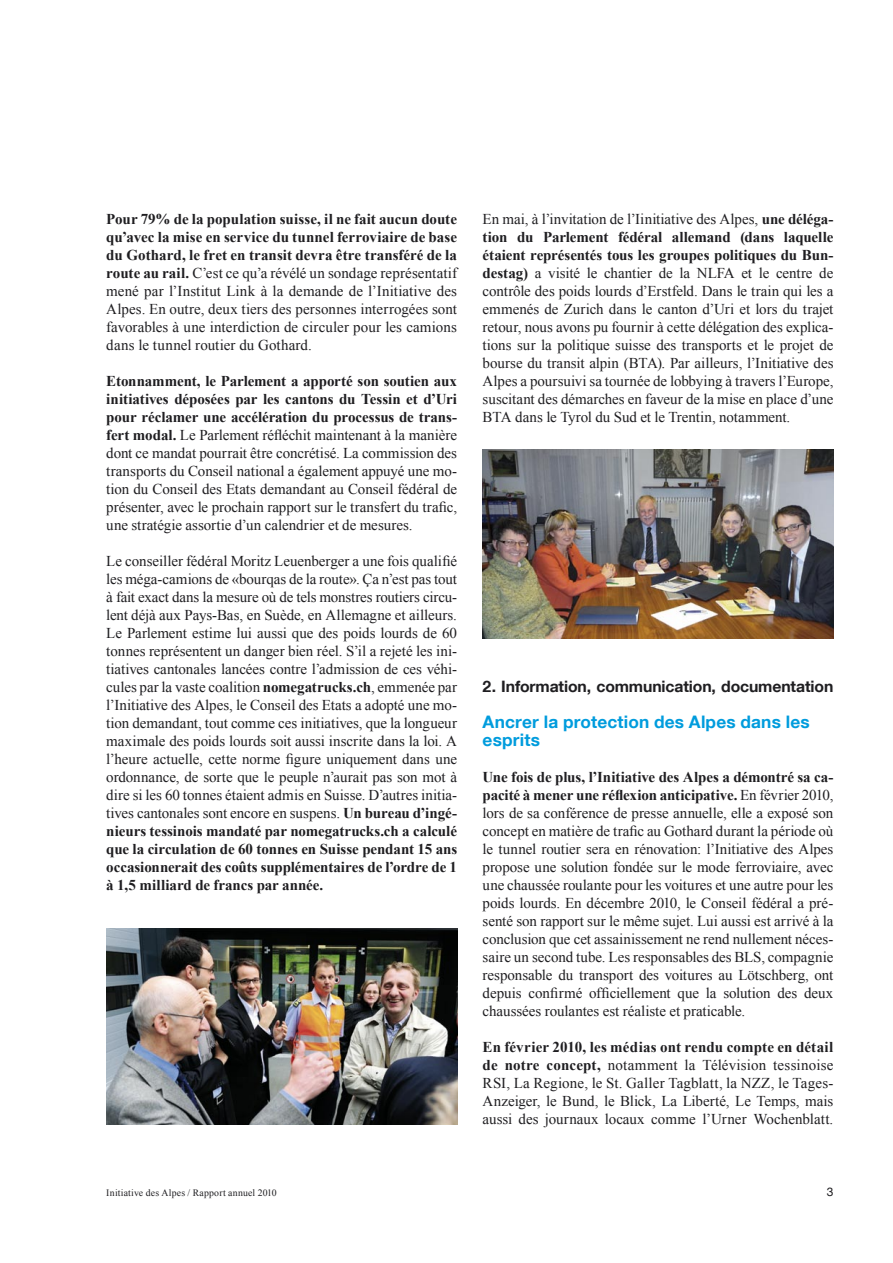
<style>
.page{position:relative;width:893px;height:1263px;background:#fff}
.page>*{position:absolute;margin:0;border:0;box-sizing:border-box;transform-origin:0 0}
.t1{font:700 17.25px/18px "Helvetica Neue LT Com";letter-spacing:.01em;color:#009cdd}
.t2{font:700 15.75px "Helvetica Neue LT Com";letter-spacing:-.01em;color:#1f1e21}
.t3{font:15px/18px "Times New Roman";color:#1f1e21;text-align:justify}
.t4{font:12px "Helvetica Neue LT Com";color:#1f1e21}
.t5{font:9.75px "Times New Roman";letter-spacing:.02em;color:#1f1e21}
.s1{font-weight:700}
</style>
<div class="page">
<img style="left:106px;top:929px;width:351px;height:195px">
<img style="left:483px;top:449px;width:350px;height:189px">
<p class="t3" style="left:106px;top:210px;width:352px"><span class="s1">Pour 79% de la population suisse, il ne fait aucun doute qu’avec la mise en service du tunnel ferroviaire de base du Gothard, le fret en transit devra être transféré de la route au rail.</span> C’est ce qu’a révélé un sondage représentatif mené par l’Institut Link à la demande de l’Initiative des Alpes. En outre, deux tiers des personnes interrogées sont favorables à une interdiction de circuler pour les camions dans le tunnel routier du Gothard.</p>
<p class="t3" style="left:106px;top:372px;width:352px"><span class="s1">Etonnamment, le Parlement a apporté son soutien aux initiatives déposées par les cantons du Tessin et d’Uri pour réclamer une accélération du processus de trans&shy;fert modal.</span> Le Parlement réfléchit maintenant à la manière dont ce mandat pourrait être concrétisé. La commission des transports du Conseil national a également appuyé une mo&shy;tion du Conseil des Etats demandant au Conseil fédéral de présenter, avec le prochain rapport sur le transfert du trafic, une stratégie assortie d’un calendrier et de mesures.</p>
<p class="t3" style="left:106px;top:552px;width:352px">Le conseiller fédéral Moritz Leuenberger a une fois qualifié les méga-camions de «bourqas de la route». Ça n’est pas tout à fait exact dans la mesure où de tels monstres routiers circu&shy;lent déjà aux Pays-Bas, en Suède, en Allemagne et ailleurs.<br>Le Parlement estime lui aussi que des poids lourds de 60 tonnes représentent un danger bien réel. S’il a rejeté les ini&shy;tiatives cantonales lancées contre l’admission de ces véhi&shy;cules par la vaste coalition <span class="s1">nomegatrucks.ch</span>, emmenée par l’Initiative des Alpes, le Conseil des Etats a adopté une mo&shy;tion demandant, tout comme ces initiatives, que la longueur maximale des poids lourds soit aussi inscrite dans la loi. A l’heure actuelle, cette norme figure uniquement dans une ordonnance, de sorte que le peuple n’aurait pas son mot à dire si les 60 tonnes étaient admis en Suisse. D’autres initia&shy;tives cantonales sont encore en suspens. <span class="s1">Un bureau d’ingé&shy;nieurs tessinois mandaté par nomegatrucks.ch a calculé que la circulation de 60 tonnes en Suisse pendant 15 ans occasionnerait des coûts supplémentaires de l’ordre de 1 à 1,5 milliard de francs par année.</span></p>
<p class="t3" style="left:483px;top:210px;width:352px">En mai, à l’invitation de l’Iinitiative des Alpes, <span class="s1">une déléga&shy;tion du Parlement fédéral allemand (dans laquelle étaient représentés tous les groupes politiques du Bun&shy;destag)</span> a visité le chantier de la NLFA et le centre de contrôle des poids lourds d’Erstfeld. Dans le train qui les a emmenés de Zurich dans le canton d’Uri et lors du trajet retour, nous avons pu fournir à cette délégation des explica&shy;tions sur la politique suisse des transports et le projet de bourse du transit alpin (BTA). Par ailleurs, l’Initiative des Alpes a poursuivi sa tournée de lobbying à travers l’Europe, suscitant des démarches en faveur de la mise en place d’une BTA dans le Tyrol du Sud et le Trentin, notamment.</p>
<p class="t2" style="left:483px;top:677px;width:352px">2. Information, communication, documentation</p>
<p class="t1" style="left:483px;top:713px;width:329px">Ancrer la protection des Alpes dans les esprits</p>
<p class="t3" style="left:483px;top:768px;width:352px"><span class="s1">Une fois de plus, l’Initiative des Alpes a démontré sa ca&shy;pacité à mener une réflexion anticipative.</span> En février 2010, lors de sa conférence de presse annuelle, elle a exposé son concept en matière de trafic au Gothard durant la période où le tunnel routier sera en rénovation: l’Initiative des Alpes propose une solution fondée sur le mode ferroviaire, avec une chaussée roulante pour les voitures et une autre pour les poids lourds. En décembre 2010, le Conseil fédéral a pré&shy;senté son rapport sur le même sujet. Lui aussi est arrivé à la conclusion que cet assainissement ne rend nullement néces&shy;saire un second tube. Les responsables des BLS, compagnie responsable du transport des voitures au Lötschberg, ont depuis confirmé officiellement que la solution des deux chaussées roulantes est réaliste et praticable.</p>
<p class="t3" style="left:483px;top:1038px;width:352px"><span class="s1">En février 2010, les médias ont rendu compte en détail de notre concept,</span> notamment la Télévision tessinoise RSI, La Regione, le St. Galler Tagblatt, la NZZ, le Tages-Anzeiger, le Bund, le Blick, La Liberté, Le Temps, mais aussi des journaux locaux comme l’Urner Wochenblatt.</p>
<p class="t5" style="left:106px;top:1186px;width:172px">Initiative des Alpes / Rapport annuel 2010</p>
<p class="t4" style="left:827px;top:1185px;width:8px">3</p>
</div>
